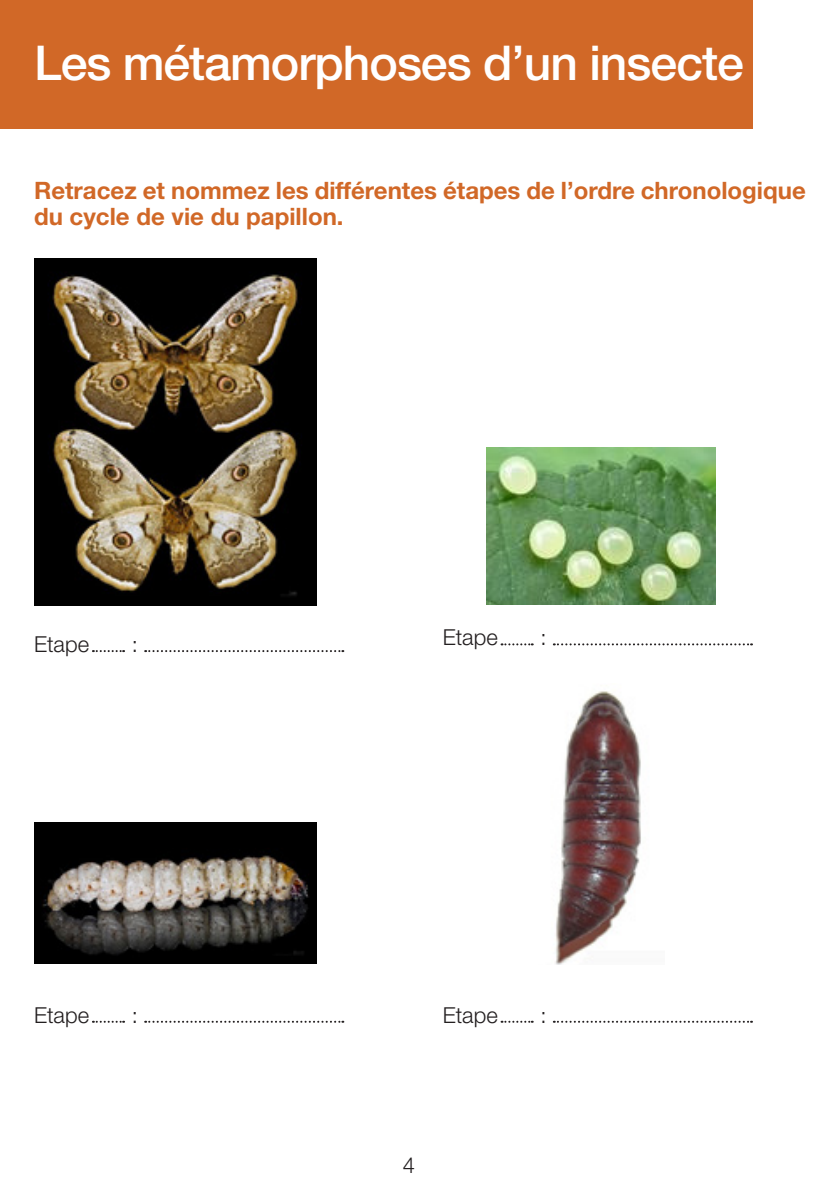
<style>
.page{position:relative;width:840px;height:1191px;background:#fff}
.page>*{position:absolute;margin:0;border:0;box-sizing:border-box;transform-origin:0 0}
.texte{font:500 48px "Helvetica Neue";letter-spacing:-.02em;color:#fff}
.texte-2{font:700 24px/26px "Helvetica Neue LT Std";color:#d16827}
.texte-3{font:300 22px "Helvetica Neue LT Std";color:#231f20}
</style>
<div class="page">
<div style="left:0;top:0;width:751px;height:128px;background:#d16827"></div>
<svg style="left:145px;top:650px;width:198px;height:2px"></svg>
<img style="left:35px;top:259px;width:281px;height:347px">
<svg style="left:93px;top:650px;width:31px;height:2px"></svg>
<img style="left:486px;top:447px;width:228px;height:157px">
<svg style="left:553px;top:643px;width:198px;height:2px"></svg>
<svg style="left:501px;top:643px;width:31px;height:2px"></svg>
<img style="left:34px;top:822px;width:282px;height:141px">
<svg style="left:145px;top:1020px;width:198px;height:2px"></svg>
<svg style="left:93px;top:1020px;width:31px;height:2px"></svg>
<img style="left:555px;top:691px;width:86px;height:274px">
<svg style="left:553px;top:1020px;width:198px;height:2px"></svg>
<svg style="left:501px;top:1020px;width:31px;height:2px"></svg>
<p class="texte" style="left:34px;top:24px;width:711px">Les métamorphoses d’un insecte</p>
<p class="texte-2" style="left:34px;top:177px;width:772px">Retracez et nommez les différentes étapes de l’ordre chronologique du cycle de vie du papillon.</p>
<p class="texte-3" style="left:34px;top:630px;width:57px">Etape</p>
<p class="texte-3" style="left:132px;top:630px;width:8px">:</p>
<p class="texte-3" style="left:442px;top:624px;width:57px">Etape</p>
<p class="texte-3" style="left:540px;top:624px;width:8px">:</p>
<p class="texte-3" style="left:34px;top:1001px;width:57px">Etape</p>
<p class="texte-3" style="left:132px;top:1001px;width:8px">:</p>
<p class="texte-3" style="left:442px;top:1001px;width:57px">Etape</p>
<p class="texte-3" style="left:540px;top:1001px;width:8px">:</p>
<p class="texte-3" style="left:403px;top:1151px;width:14px">4</p>
</div>
